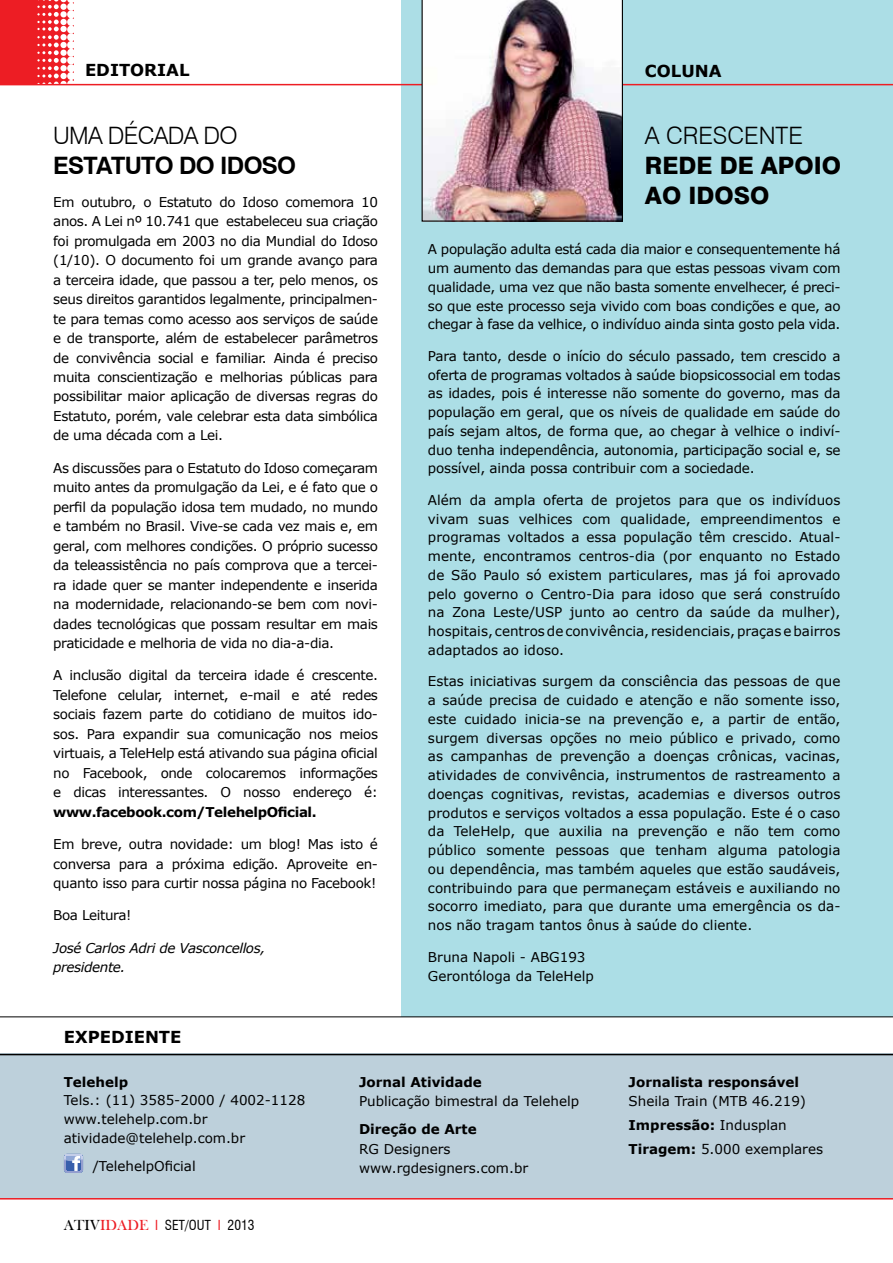
<style>
.page{position:relative;width:893px;height:1263px;background:#fff}
.page>*{position:absolute;margin:0;border:0;box-sizing:border-box;transform-origin:0 0}
.t1{font:300 24px "Swiss 721 BT";letter-spacing:-.015em;color:#000}
.t2{font:800 24px/30px "Swiss 721 BT";color:#000}
.t3{font:700 24px "Swiss 721 BT";letter-spacing:-.03em;color:#000}
.t4{font:700 16.5px "Verdana";color:#000}
.t5{font:13.5px/18.8px "Verdana";letter-spacing:-.015em;color:#000;text-align:justify}
.t6{font:700 13.5px "Verdana";color:#000}
.t7{font:italic 13.5px/19.5px "Verdana";letter-spacing:-.03em;color:#000}
.t8{font:700 13.5px "Verdana";letter-spacing:-.03em;color:#000}
.t9{font:condensed 13.5px "Swiss 721 BT";color:#000}
.s1{font-family:"Bask Old Face";font-stretch:normal;font-size:15px}
.s2{font-family:"Bask Old Face";font-stretch:normal;font-size:15px;color:#ed1d24}
.s3{color:#ed1d24}
.s4{font-weight:700}
</style>
<div class="page">
<div style="left:402px;top:0;width:491px;height:1017px;background:#acdee6"></div>
<div style="left:0;top:0;width:74px;height:85px;background:#ed1d24"></div>
<svg style="left:37px;top:0;width:38px;height:84px"></svg>
<hr style="left:0;top:84px;width:893px;height:1px;background:#ed1d24">
<div style="left:0;top:1054px;width:893px;height:145px;background:#bdd0db"></div>
<hr style="left:0;top:1054px;width:893px;height:1px;background:#000">
<hr style="left:0;top:1016px;width:893px;height:1px;background:#000">
<img style="left:422px;top:0;width:201px;height:222px">
<hr style="left:0;top:1198px;width:893px;height:1px;background:#ed1d24">
<svg style="left:64px;top:1154px;width:19px;height:19px"></svg>
<p class="t4" style="left:85px;top:59px;width:106px">EDITORIAL</p>
<h1 class="t1" style="left:53px;top:121px;width:186px">UMA DÉCADA DO</h1>
<h1 class="t3" style="left:53px;top:151px;width:244px">ESTATUTO DO IDOSO</h1>
<p class="t5" style="left:53px;top:192px;width:326px;line-height:19.5px">Em outubro, o Estatuto do Idoso comemora 10 anos. A Lei nº 10.741 que estabeleceu sua criação foi promulgada em 2003 no dia Mundial do Idoso (1/10). O documento foi um grande avanço para a terceira idade, que passou a ter, pelo menos, os seus direitos garantidos legalmente, principalmen&shy;te para temas como acesso aos serviços de saúde e de transporte, além de estabelecer parâmetros de convivência social e familiar. Ainda é preciso muita conscientização e melhorias públicas para possibilitar maior aplicação de diversas regras do Estatuto, porém, vale celebrar esta data simbólica de uma década com a Lei.</p>
<p class="t5" style="left:53px;top:458px;width:326px;line-height:19.5px">As discussões para o Estatuto do Idoso começaram muito antes da promulgação da Lei, e é fato que o perfil da população idosa tem mudado, no mundo e também no Brasil. Vive-se cada vez mais e, em geral, com melhores condições. O próprio sucesso da teleassistência no país comprova que a tercei&shy;ra idade quer se manter independente e inserida na modernidade, relacionando-se bem com novi&shy;dades tecnológicas que possam resultar em mais praticidade e melhoria de vida no dia-a-dia.</p>
<p class="t5" style="left:53px;top:666px;width:326px;line-height:19.5px">A inclusão digital da terceira idade é crescente.<br>Telefone celular, internet, e-mail e até redes sociais fazem parte do cotidiano de muitos ido&shy;sos. Para expandir sua comunicação nos meios virtuais, a TeleHelp está ativando sua página oficial no Facebook, onde colocaremos informações e dicas interessantes. O nosso endereço é:</p>
<p class="t8" style="left:53px;top:802px;width:265px">www.facebook.com/TelehelpOficial.</p>
<p class="t5" style="left:53px;top:834px;width:326px;line-height:19.5px">Em breve, outra novidade: um blog! Mas isto é conversa para a próxima edição. Aproveite en&shy;quanto isso para curtir nossa página no Facebook!</p>
<p class="t5" style="left:53px;top:906px;width:80px">Boa Leitura!</p>
<p class="t7" style="left:53px;top:938px;width:214px">José Carlos Adri de Vasconcellos, presidente.</p>
<p class="t4" style="left:645px;top:59px;width:78px">COLUNA</p>
<h1 class="t1" style="left:645px;top:121px;width:159px">A CRESCENTE</h1>
<h1 class="t2" style="left:645px;top:151px;width:198px">REDE DE APOIO<br>AO IDOSO</h1>
<p class="t5" style="left:428px;top:240px;width:414px">A população adulta está cada dia maior e consequentemente há um aumento das demandas para que estas pessoas vivam com qualidade, uma vez que não basta somente envelhecer, é preci&shy;so que este processo seja vivido com boas condições e que, ao chegar à fase da velhice, o indivíduo ainda sinta gosto pela vida.</p>
<p class="t5" style="left:428px;top:346px;width:414px">Para tanto, desde o início do século passado, tem crescido a oferta de programas voltados à saúde biopsicossocial em todas as idades, pois é interesse não somente do governo, mas da população em geral, que os níveis de qualidade em saúde do país sejam altos, de forma que, ao chegar à velhice o indiví&shy;duo tenha independência, autonomia, participação social e, se possível, ainda possa contribuir com a sociedade.</p>
<p class="t5" style="left:428px;top:490px;width:414px">Além da ampla oferta de projetos para que os indivíduos vivam suas velhices com qualidade, empreendimentos e programas voltados a essa população têm crescido. Atual&shy;mente, encontramos centros-dia (por enquanto no Estado de São Paulo só existem particulares, mas já foi aprovado pelo governo o Centro-Dia para idoso que será construído na Zona Leste/USP junto ao centro da saúde da mulher), hospitais, centros de convivência, residenciais, praças e bairros adaptados ao idoso.</p>
<p class="t5" style="left:428px;top:672px;width:414px">Estas iniciativas surgem da consciência das pessoas de que a saúde precisa de cuidado e atenção e não somente isso, este cuidado inicia-se na prevenção e, a partir de então, surgem diversas opções no meio público e privado, como as campanhas de prevenção a doenças crônicas, vacinas, atividades de convivência, instrumentos de rastreamento a doenças cognitivas, revistas, academias e diversos outros produtos e serviços voltados a essa população. Este é o caso da TeleHelp, que auxilia na prevenção e não tem como público somente pessoas que tenham alguma patologia ou dependência, mas também aqueles que estão saudáveis, contribuindo para que permaneçam estáveis e auxiliando no socorro imediato, para que durante uma emergência os da&shy;nos não tragam tantos ônus à saúde do cliente.</p>
<p class="t5" style="left:428px;top:947px;width:167px">Bruna Napoli - ABG193<br>Gerontóloga da TeleHelp</p>
<p class="t4" style="left:64px;top:1025px;width:119px">EXPEDIENTE</p>
<p class="t6" style="left:64px;top:1072px;width:66px">Telehelp</p>
<p class="t5" style="left:64px;top:1091px;width:243px;text-align:left">Tels.: (11) 3585-2000 / 4002-1128 www.telehelp.com.br atividade@telehelp.com.br</p>
<p class="t5" style="left:93px;top:1156px;width:105px">/TelehelpOficial</p>
<p class="t9" style="left:64px;top:1216px;width:192px"><span class="s1">ATIV</span><span class="s2">IDADE</span> <span class="s3">I</span> SET/OUT <span class="s3">I</span> 2013</p>
<p class="t6" style="left:359px;top:1072px;width:124px">Jornal Atividade</p>
<p class="t5" style="left:359px;top:1091px;width:222px">Publicação bimestral da Telehelp</p>
<p class="t6" style="left:359px;top:1119px;width:119px">Direção de Arte</p>
<p class="t5" style="left:359px;top:1139px;width:171px;line-height:19.5px">RG Designers www.rgdesigners.com.br</p>
<p class="t6" style="left:629px;top:1072px;width:172px">Jornalista responsável</p>
<p class="t5" style="left:629px;top:1089px;width:196px;line-height:23.7px;text-align:left">Sheila Train (Mtb 46.219)<br><span class="s4">Impressão:</span> Indusplan<br><span class="s4">Tiragem:</span> 5.000 exemplares</p>
</div>
